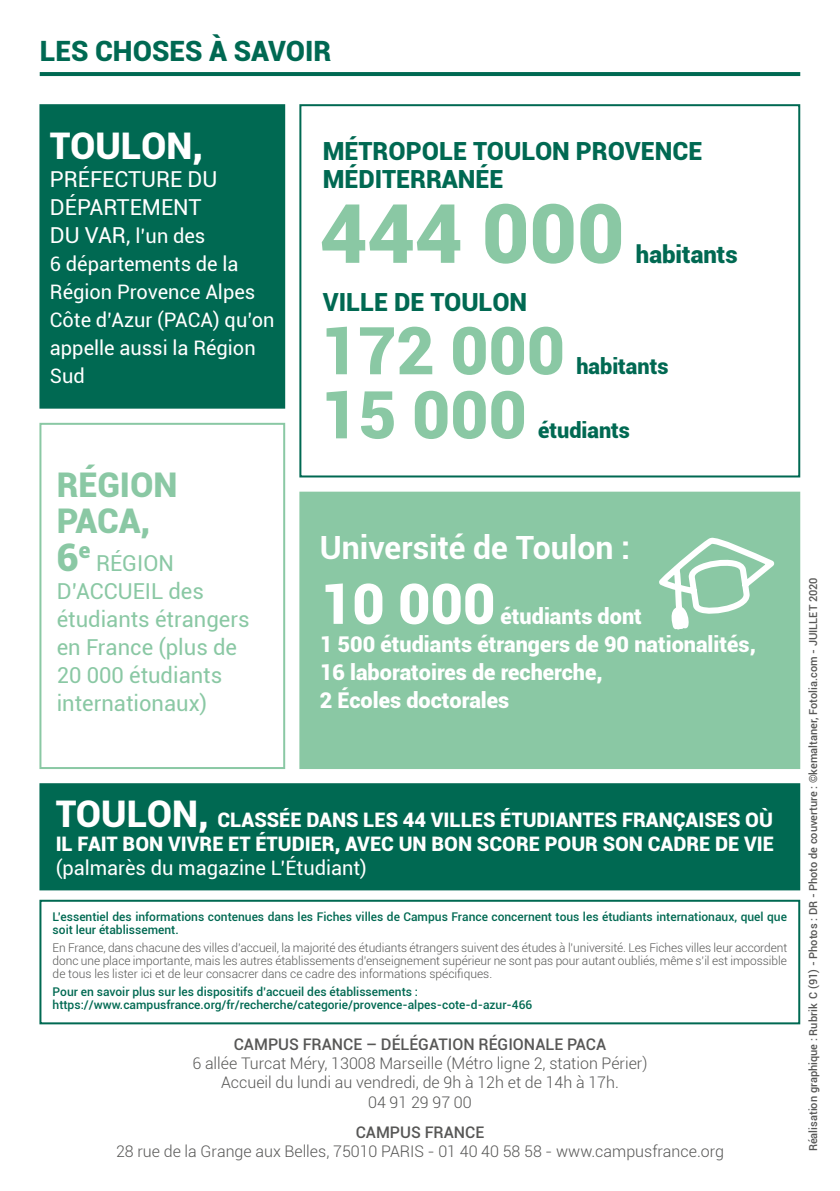
<style>
.page{position:relative;width:840px;height:1191px;background:#fff}
.page>*{position:absolute;margin:0;border:0;box-sizing:border-box;transform-origin:0 0}
.t1{font:900 82px "Roboto";color:#8ac8a4}
.t2{font:900 66px "Roboto";color:#8ac8a4}
.t3{font:900 56px "Roboto";color:#fff}
.t4{font:900 38px "Roboto";color:#8ac8a4}
.t5{font:900 36.8px "Roboto";color:#fff}
.t6{font:900 34px/36px "Roboto";color:#8ac8a4}
.t7{font:700 32px "Roboto";color:#fff}
.t8{font:900 28px "Roboto";color:#006952}
.t9{font:900 25px/28px "Roboto";color:#006952}
.t10{font:900 24px "Roboto";color:#006952}
.t11{font:22px/28px "Roboto";color:#8ac8a4}
.t12{font:22px/28px "Roboto";color:#fff}
.t13{font:900 21.8px/28px "Roboto";color:#fff}
.t14{font:900 21.8px "Roboto";color:#006952}
.t15{font:20px/28px "Roboto";color:#fff}
.t16{font:900 20px/24px "Roboto";color:#fff}
.t17{font:300 16px/19.2px "Roboto";color:#575756;text-align:center}
.t18{font:500 16px "Roboto";color:#575756}
.t19{font:300 12px/13px "Roboto";color:#575756;text-align:justify}
.t20{font:500 12px/13px "Roboto";color:#006952}
.t21{font:500 11px "Roboto";color:#575756}
.s1{font-size:22px}
.s2{font-size:36.8px}
</style>
<div class="page">
<svg style="left:299px;top:104px;width:501px;height:374px"></svg>
<hr style="left:40px;top:72px;width:759px;height:4px;background:#006952">
<div style="left:39px;top:783px;width:760px;height:107px;background:#006952"></div>
<svg style="left:39px;top:422px;width:247px;height:347px"></svg>
<div style="left:39px;top:104px;width:246px;height:305px;background:#006952"></div>
<div style="left:299px;top:491px;width:500px;height:278px;background:#8ac8a4"></div>
<svg style="left:651px;top:538px;width:131px;height:96px"></svg>
<svg style="left:39px;top:899px;width:761px;height:126px"></svg>
<h3 class="t8" style="left:40px;top:31px;width:293px">LES CHOSES À SAVOIR</h3>
<h3 class="t5" style="left:50px;top:120px;width:154px">TOULON,</h3>
<h3 class="t12" style="left:50px;top:164px;width:169px">PRÉFECTURE DU<br>DÉPARTEMENT</h3>
<h3 class="t15" style="left:50px;top:221px;width:226px"><span class="s1">DU VAR,</span> l’un des<br>6 départements de la<br>Région Provence Alpes<br>Côte d’Azur (PACA) qu’on appelle aussi la Région<br>Sud</h3>
<h3 class="t6" style="left:57px;top:465px;width:122px">RÉGION<br>PACA,</h3>
<h3 class="t4" style="left:57px;top:530px;width:35px">6<sup>e</sup></h3>
<h3 class="t11" style="left:57px;top:548px;width:194px;text-indent:39px">RÉGION<br>D’ACCUEIL des étudiants étrangers en France (plus de<br>20 000 étudiants internationaux)</h3>
<h3 class="t9" style="left:322px;top:136px;width:381px">MÉTROPOLE TOULON PROVENCE<br>MÉDITERRANÉE</h3>
<h1 class="t1" style="left:319px;top:175px;width:306px">444 000</h1>
<h3 class="t9" style="left:322px;top:287px;width:206px">VILLE DE TOULON</h3>
<h3 class="t10" style="left:635px;top:237px;width:103px">habitants</h3>
<h2 class="t2" style="left:319px;top:304px;width:246px">172 000</h2>
<h3 class="t14" style="left:576px;top:351px;width:93px">habitants</h3>
<h2 class="t2" style="left:319px;top:368px;width:208px">15 000</h2>
<h3 class="t14" style="left:538px;top:415px;width:93px">étudiants</h3>
<h3 class="t7" style="left:319px;top:525px;width:312px">Université de Toulon :</h3>
<h3 class="t3" style="left:319px;top:564px;width:177px">10 000</h3>
<h3 class="t13" style="left:319px;top:601px;width:437px;text-indent:181px">étudiants dont<br>1 500 étudiants étrangers de 90 nationalités,<br>16 laboratoires de recherche,<br>2 Écoles doctorales</h3>
<h3 class="t16" style="left:56px;top:807px;width:719px"><span class="s2">TOULON,</span> CLASSÉE DANS LES 44 VILLES ÉTUDIANTES FRANÇAISES OÙ<br>IL FAIT BON VIVRE ET ÉTUDIER, AVEC UN BON SCORE POUR SON CADRE DE VIE</h3>
<h3 class="t15" style="left:56px;top:853px;width:312px">(palmarès du magazine L’Étudiant)</h3>
<p class="t20" style="left:53px;top:909px;width:735px">L’essentiel des informations contenues dans les Fiches villes de Campus France concernent tous les étudiants internationaux, quel que soit leur établissement.</p>
<p class="t19" style="left:53px;top:940px;width:735px">En France, dans chacune des villes d’accueil, la majorité des étudiants étrangers suivent des études à l’université. Les Fiches villes leur accordent donc une place importante, mais les autres établissements d’enseignement supérieur ne sont pas pour autant oubliés, même s’il est impossible de tous les lister ici et de leur consacrer dans ce cadre des informations spécifiques.</p>
<p class="t20" style="left:53px;top:984px;width:481px">Pour en savoir plus sur les dispositifs d’accueil des établissements : https://www.campusfrance.org/fr/recherche/categorie/provence-alpes-cote-d-azur-466</p>
<h3 class="t18" style="left:233px;top:1033px;width:374px">CAMPUS FRANCE – DÉLÉGATION RÉGIONALE PACA</h3>
<h3 class="t17" style="left:192px;top:1053px;width:456px">6 allée Turcat Méry, 13008 Marseille (Métro ligne 2, station Périer)<br>Accueil du lundi au vendredi, de 9h à 12h et de 14h à 17h.<br>04 91 29 97 00</h3>
<h3 class="t18" style="left:355px;top:1121px;width:130px">CAMPUS FRANCE</h3>
<h3 class="t17" style="left:116px;top:1141px;width:609px">28 rue de la Grange aux Belles, 75010 PARIS - 01 40 40 58 58 - www.campusfrance.org</h3>
<p class="t21" style="left:805px;top:1151px;width:575px;rotate:-90deg">Réalisation graphique : Rubrik C (91) - Photos : DR - Photo de couverture : ©kemaltaner, Fotolia.com - JUILLET 2020</p>
</div>
